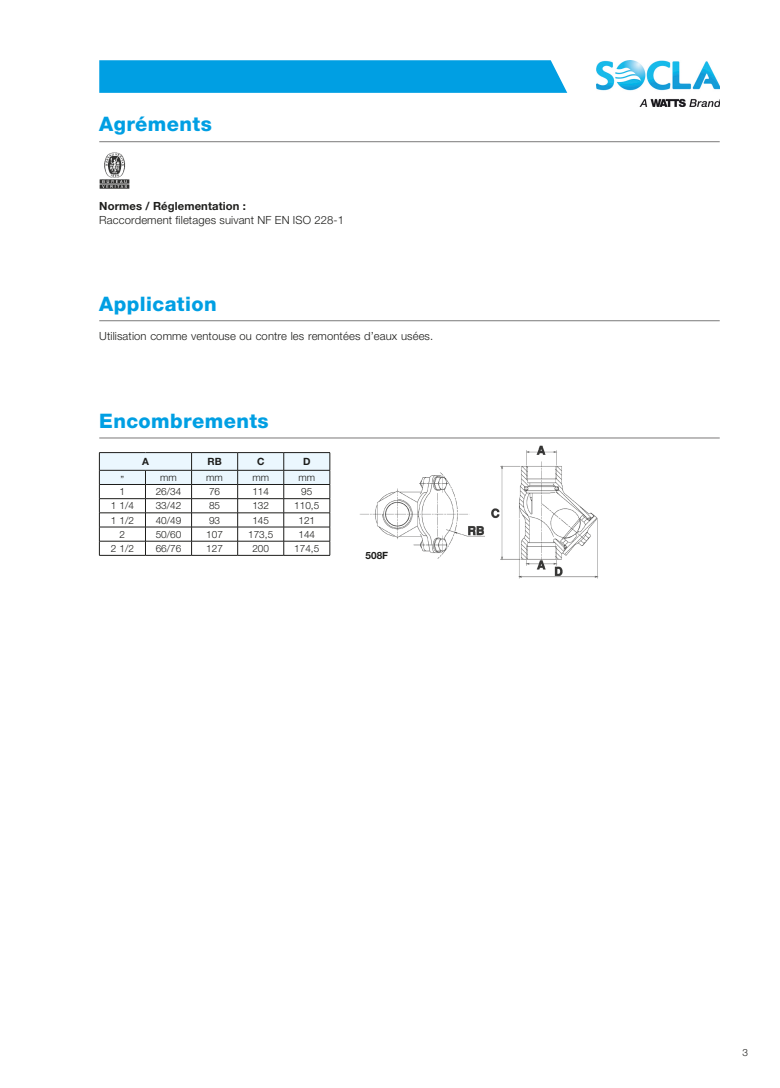
<style>
.page{position:relative;width:780px;height:1088px;background:#fff}
.page>*{position:absolute;margin:0;border:0;box-sizing:border-box;transform-origin:0 0}
.Normale{font:800 20px "Helvetica Neue LT Std";letter-spacing:.02em;color:#009fe3}
.Normale-2{font:300 11.25px "Helvetica Neue LT Std";letter-spacing:.01em;color:#1d1d1b}
.t1{font:700 11.25px "Helvetica Neue LT Std";letter-spacing:.01em;color:#1d1d1b}
.Normal_e{font:300 10px "Helvetica Neue LT Std";color:#1d1d1b}
.Normal_e-2{font:700 10px "Helvetica Neue LT Std";color:#1d1d1b}
</style>
<div class="page">
<svg style="left:99px;top:60px;width:468px;height:33px;background:#07a1e3"></svg>
<img style="left:597px;top:60px;width:122px;height:47px">
<hr style="left:99px;top:320px;width:620px;height:1px;background:#7a7979">
<hr style="left:99px;top:141px;width:620px;height:1px;background:#7a7979">
<hr style="left:99px;top:438px;width:620px;height:1px;background:#7a7979">
<hr style="left:99px;top:452px;width:46px;height:1px;background:#1d1d1b">
<hr style="left:145px;top:452px;width:46px;height:1px;background:#1d1d1b">
<hr style="left:191px;top:452px;width:47px;height:1px;background:#1d1d1b">
<hr style="left:238px;top:452px;width:46px;height:1px;background:#1d1d1b">
<hr style="left:284px;top:452px;width:46px;height:1px;background:#1d1d1b">
<svg style="left:99px;top:453px;width:231px;height:102px"></svg>
<hr style="left:99px;top:555px;width:46px;height:1px;background:#1d1d1b">
<hr style="left:145px;top:555px;width:46px;height:1px;background:#1d1d1b">
<hr style="left:191px;top:555px;width:47px;height:1px;background:#1d1d1b">
<hr style="left:238px;top:555px;width:46px;height:1px;background:#1d1d1b">
<hr style="left:284px;top:555px;width:46px;height:1px;background:#1d1d1b">
<svg style="left:491px;top:445px;width:108px;height:134px"></svg>
<img style="left:359px;top:472px;width:126px;height:87px">
<img style="left:99px;top:152px;width:30px;height:37px">
<p class="Normale" style="left:99px;top:112px;width:114px">Agréments</p>
<p class="t1" style="left:99px;top:199px;width:148px">Normes / Réglementation :</p>
<p class="Normale-2" style="left:99px;top:213px;width:246px">Raccordement filetages suivant NF EN ISO 228-1</p>
<p class="Normale" style="left:99px;top:291px;width:119px">Application</p>
<p class="Normale-2" style="left:99px;top:329px;width:335px">Utilisation comme ventouse ou contre les remontées d’eaux usées.</p>
<p class="Normale" style="left:99px;top:409px;width:171px">Encombrements</p>
<p class="Normal_e-2" style="left:142px;top:455px;width:8px">A</p>
<p class="Normal_e-2" style="left:207px;top:455px;width:16px">RB</p>
<p class="Normal_e-2" style="left:257px;top:455px;width:9px">C</p>
<p class="Normal_e-2" style="left:303px;top:455px;width:9px">D</p>
<p class="Normal_e" style="left:121px;top:474px;width:5px">”</p>
<p class="Normal_e" style="left:160px;top:471px;width:18px">mm</p>
<p class="Normal_e" style="left:206px;top:471px;width:18px">mm</p>
<p class="Normal_e" style="left:252px;top:471px;width:18px">mm</p>
<p class="Normal_e" style="left:298px;top:471px;width:18px">mm</p>
<p class="Normal_e" style="left:120px;top:485px;width:7px">1</p>
<p class="Normal_e" style="left:156px;top:485px;width:27px">26/34</p>
<p class="Normal_e" style="left:209px;top:485px;width:13px">76</p>
<p class="Normal_e" style="left:252px;top:485px;width:18px">114</p>
<p class="Normal_e" style="left:301px;top:485px;width:13px">95</p>
<p class="Normal_e" style="left:111px;top:500px;width:25px">1 1/4</p>
<p class="Normal_e" style="left:156px;top:500px;width:27px">33/42</p>
<p class="Normal_e" style="left:209px;top:500px;width:13px">85</p>
<p class="Normal_e" style="left:252px;top:500px;width:18px">132</p>
<p class="Normal_e" style="left:294px;top:500px;width:27px">110,5</p>
<p class="Normal_e" style="left:111px;top:514px;width:25px">1 1/2</p>
<p class="Normal_e" style="left:156px;top:514px;width:27px">40/49</p>
<p class="Normal_e" style="left:209px;top:514px;width:13px">93</p>
<p class="Normal_e" style="left:252px;top:514px;width:18px">145</p>
<p class="Normal_e" style="left:298px;top:514px;width:18px">121</p>
<p class="Normal_e" style="left:120px;top:528px;width:7px">2</p>
<p class="Normal_e" style="left:156px;top:528px;width:27px">50/60</p>
<p class="Normal_e" style="left:206px;top:528px;width:18px">107</p>
<p class="Normal_e" style="left:248px;top:528px;width:27px">173,5</p>
<p class="Normal_e" style="left:298px;top:528px;width:18px">144</p>
<p class="Normal_e" style="left:111px;top:542px;width:25px">2 1/2</p>
<p class="Normal_e" style="left:156px;top:542px;width:27px">66/76</p>
<p class="Normal_e" style="left:206px;top:542px;width:18px">127</p>
<p class="Normal_e" style="left:252px;top:542px;width:18px">200</p>
<p class="Normal_e" style="left:294px;top:542px;width:27px">174,5</p>
<p class="Normal_e-2" style="left:365px;top:549px;width:24px">508F</p>
<p class="Normal_e" style="left:742px;top:1046px;width:7px">3</p>
</div>
